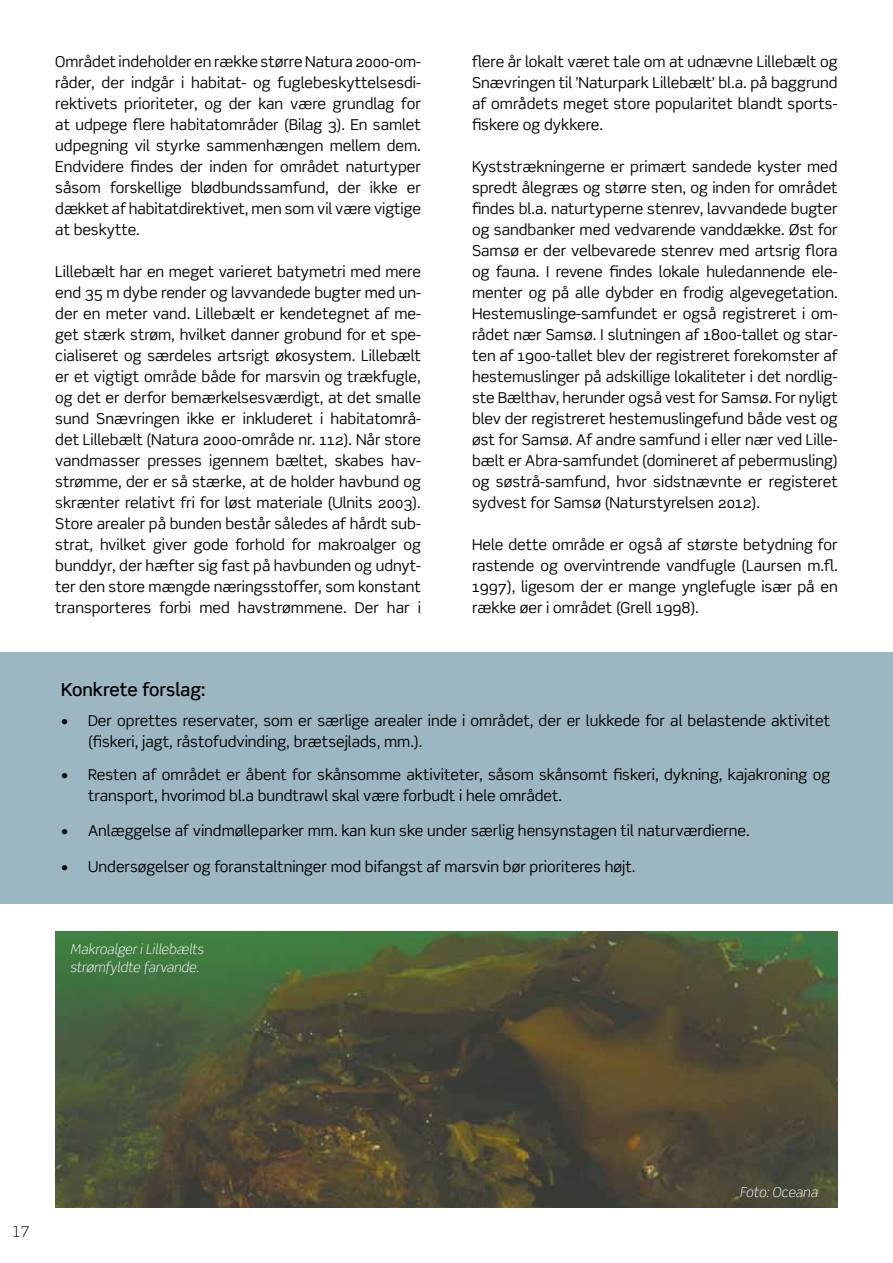
<style>
.page{position:relative;width:893px;height:1263px;background:#fff}
.page>*{position:absolute;margin:0;border:0;box-sizing:border-box;transform-origin:0 0}
.t1{font:500 18px "Scene";color:#000}
.t2{font:15px/21px "Scene";color:#000;text-align:justify}
.t3{font:300 15px "Scene Alt";color:#000}
.t4{font:italic 300 13.5px/18px "Scene";color:#fff}
</style>
<div class="page">
<div style="left:0;top:653px;width:893px;height:251px;background:#9cb6c2"></div>
<img style="left:55px;top:931px;width:783px;height:277px">
<p class="t2" style="left:55px;top:51px;width:367px">Området indeholder en række større Natura 2000-om&shy;råder, der indgår i habitat- og fuglebeskyttelsesdi&shy;rektivets prioriteter, og der kan være grundlag for at udpege flere habitatområder (Bilag 3). En samlet udpegning vil styrke sammenhængen mellem dem.<br>Endvidere findes der inden for området naturtyper såsom forskellige blødbundssamfund, der ikke er dækket af habitatdirektivet, men som vil være vigtige at beskytte.</p>
<p class="t2" style="left:55px;top:261px;width:367px">Lillebælt har en meget varieret batymetri med mere end 35 m dybe render og lavvandede bugter med un&shy;der en meter vand. Lillebælt er kendetegnet af me&shy;get stærk strøm, hvilket danner grobund for et spe&shy;cialiseret og særdeles artsrigt økosystem. Lillebælt er et vigtigt område både for marsvin og trækfugle, og det er derfor bemærkelsesværdigt, at det smalle sund Snævringen ikke er inkluderet i habitatområ&shy;det Lillebælt (Natura 2000-område nr. 112). Når store vandmasser presses igennem bæltet, skabes hav&shy;strømme, der er så stærke, at de holder havbund og skrænter relativt fri for løst materiale (Ulnits 2003).<br>Store arealer på bunden består således af hårdt sub&shy;strat, hvilket giver gode forhold for makroalger og bunddyr, der hæfter sig fast på havbunden og udnyt&shy;ter den store mængde næringsstoffer, som konstant transporteres forbi med havstrømmene. Der har i</p>
<p class="t2" style="left:472px;top:51px;width:367px">flere år lokalt været tale om at udnævne Lillebælt og Snævringen til ’Naturpark Lillebælt’ bl.a. på baggrund af områdets meget store popularitet blandt sports&shy;fiskere og dykkere.</p>
<p class="t2" style="left:472px;top:156px;width:367px">Kyststrækningerne er primært sandede kyster med spredt ålegræs og større sten, og inden for området findes bl.a. naturtyperne stenrev, lavvandede bugter og sandbanker med vedvarende vanddække. Øst for Samsø er der velbevarede stenrev med artsrig flora og fauna. I revene findes lokale huledannende ele&shy;menter og på alle dybder en frodig algevegetation.<br>Hestemuslinge-samfundet er også registreret i om&shy;rådet nær Samsø. I slutningen af 1800-tallet og star&shy;ten af 1900-tallet blev der registreret forekomster af hestemuslinger på adskillige lokaliteter i det nordlig&shy;ste Bælthav, herunder også vest for Samsø. For nyligt blev der registreret hestemuslingefund både vest og øst for Samsø. Af andre samfund i eller nær ved Lille&shy;bælt er Abra-samfundet (domineret af pebermusling) og søstrå-samfund, hvor sidstnævnte er registeret sydvest for Samsø (Naturstyrelsen 2012).</p>
<p class="t2" style="left:472px;top:534px;width:367px">Hele dette område er også af største betydning for rastende og overvintrende vandfugle (Laursen m.fl.<br>1997), ligesom der er mange ynglefugle især på en række øer i området (Grell 1998).</p>
<p class="t1" style="left:61px;top:678px;width:146px">Konkrete forslag:</p>
<p class="t2" style="left:88px;top:710px;width:744px;text-indent:-27px">• Der oprettes reservater, som er særlige arealer inde i området, der er lukkede for al belastende aktivitet (fiskeri, jagt, råstofudvinding, brætsejlads, mm.).</p>
<p class="t2" style="left:88px;top:764px;width:744px;text-indent:-27px">• Resten af området er åbent for skånsomme aktiviteter, såsom skånsomt fiskeri, dykning, kajakroning og transport, hvorimod bl.a bundtrawl skal være forbudt i hele området.</p>
<p class="t2" style="left:61px;top:819px;width:690px">• Anlæggelse af vindmølleparker mm. kan kun ske under særlig hensynstagen til naturværdierne.</p>
<p class="t2" style="left:61px;top:856px;width:576px">• Undersøgelser og foranstaltninger mod bifangst af marsvin bør prioriteres højt.</p>
<p class="t4" style="left:70px;top:940px;width:135px">Makroalger i Lillebælts strømfyldte farvande.</p>
<p class="t3" style="left:12px;top:1222px;width:19px">17</p>
<p class="t4" style="left:740px;top:1183px;width:79px">Foto: Oceana</p>
</div>
